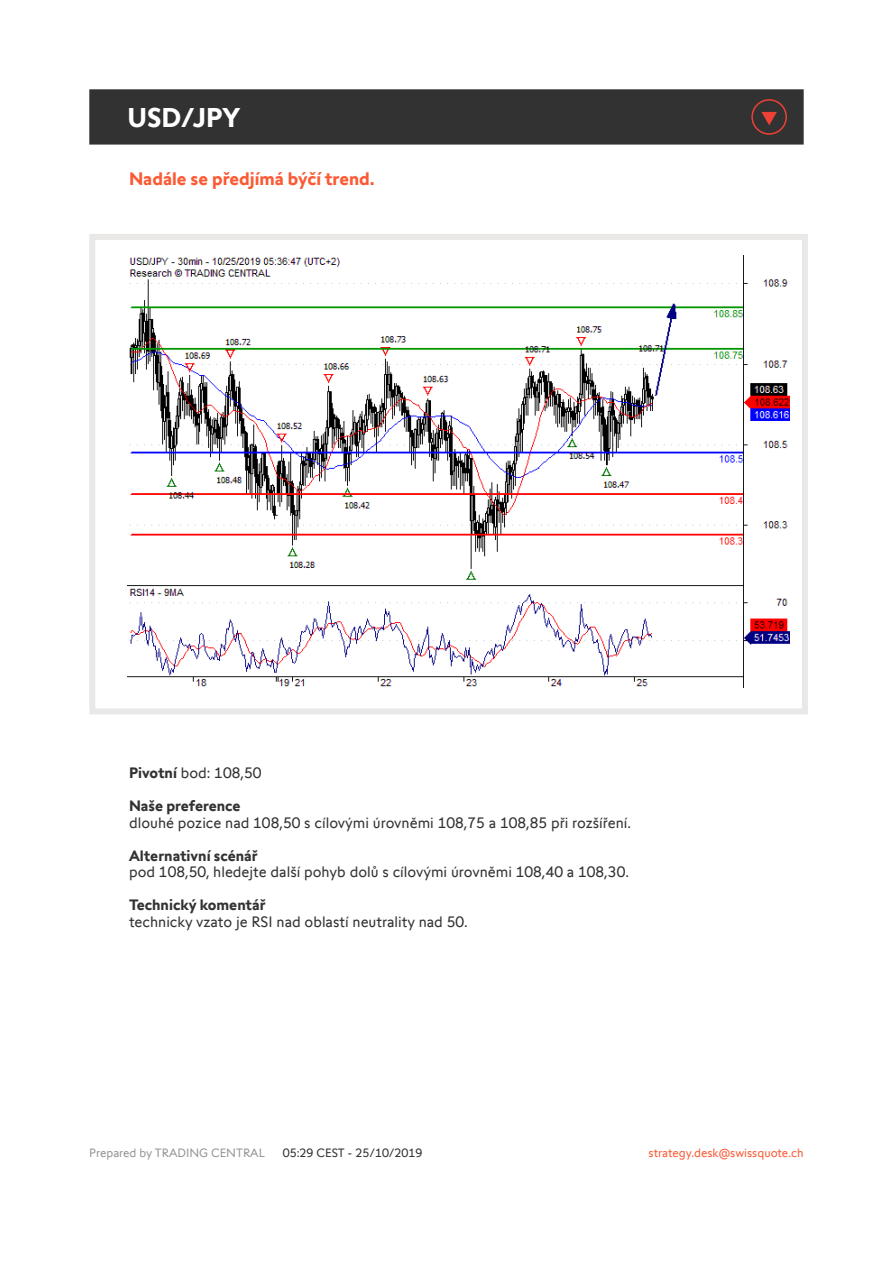
<style>
.page{position:relative;width:893px;height:1263px;background:#fff}
.page>*{position:absolute;margin:0;border:0;box-sizing:border-box;transform-origin:0 0}
.t1{font:700 27px "Swissquote CT";color:#fff}
.t2{font:700 18px "Swissquote CT";color:#fa5b35}
.t3{font:15px "Swissquote CT";color:#323232}
.t4{font:700 15px "Swissquote CT";color:#323232}
.t5{font:12px "Swissquote CT";color:#fa5b35}
.t6{font:12px "Swissquote CT";color:#939598}
.t7{font:12px "Swissquote CT";color:#323232}
.s1{font-weight:700}
</style>
<div class="page">
<div style="left:89px;top:234px;width:719px;height:480px;border:6px solid #e9e8e7"></div>
<div style="left:89px;top:89px;width:715px;height:56px;background:#323232;border:2px solid #323232"></div>
<img style="left:128px;top:255px;width:661px;height:432px">
<svg style="left:751px;top:99px;width:36px;height:36px"></svg>
<h1 class="t1" style="left:128px;top:101px;width:114px">USD/JPY</h1>
<p class="t2" style="left:129px;top:168px;width:247px">Nadále se předjímá býčí trend.</p>
<p class="t3" style="left:129px;top:764px;width:134px"><span class="s1">Pivotní</span> bod: 108,50</p>
<p class="t4" style="left:129px;top:797px;width:113px">Naše preference</p>
<p class="t3" style="left:129px;top:814px;width:503px">dlouhé pozice nad 108,50 s cílovými úrovněmi 108,75 a 108,85 při rozšíření.</p>
<p class="t4" style="left:129px;top:846px;width:130px">Alternativní scénář</p>
<p class="t3" style="left:129px;top:863px;width:501px">pod 108,50, hledejte další pohyb dolů s cílovými úrovněmi 108,40 a 108,30.</p>
<p class="t4" style="left:129px;top:896px;width:138px">Technický komentář</p>
<p class="t3" style="left:129px;top:913px;width:340px">technicky vzato je RSI nad oblastí neutrality nad 50.</p>
<p class="t6" style="left:89px;top:1145px;width:177px">Prepared by TRADING CENTRAL</p>
<p class="t7" style="left:283px;top:1145px;width:141px">05:29 CEST - 25/10/2019</p>
<p class="t5" style="left:649px;top:1145px;width:157px">strategy.desk@swissquote.ch</p>
</div>
